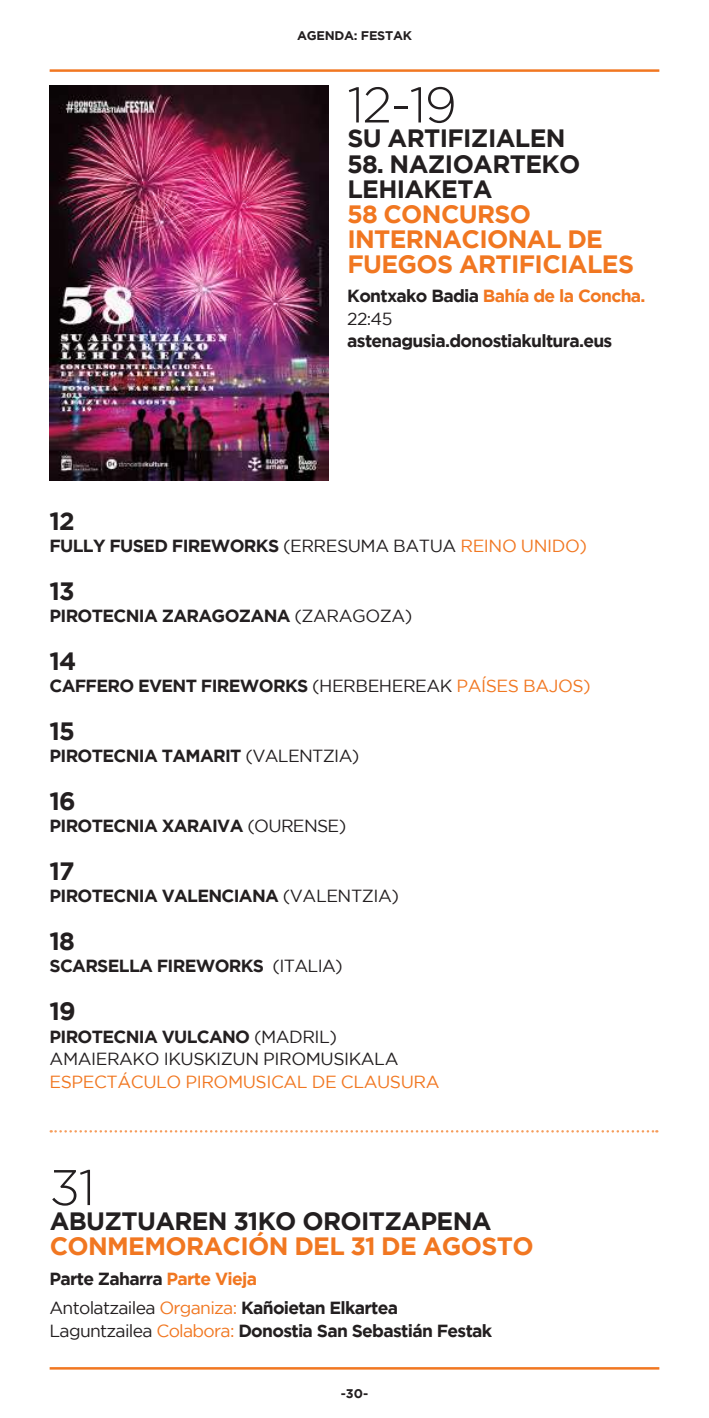
<style>
.page{position:relative;width:709px;height:1418px;background:#fff}
.page>*{position:absolute;margin:0;border:0;box-sizing:border-box;transform-origin:0 0}
.t1{font:300 50px "Gotham";color:#231f20}
.t2{font:700 25px/25px "Gotham";letter-spacing:-.025em;color:#231f20}
.t3{font:700 25px/25px "Gotham";letter-spacing:-.025em;color:#f17721}
.t4{font:700 17.5px/29.5px "Gotham";letter-spacing:-.04em;color:#231f20}
.t5{font:17.5px/22.5px "Gotham";letter-spacing:-.025em;color:#231f20}
.t6{font:700 17.5px/22.5px "Gotham";letter-spacing:-.04em;color:#f17721}
.t7{font:17.5px "Gotham";letter-spacing:-.025em;color:#f17721}
.t8{font:700 12.5px "Gotham";letter-spacing:-.02em;color:#231f20}
.s1{color:#231f20}
.s2{font-weight:400;color:#231f20}
.s3{font-weight:400}
.s4{font-weight:400;color:#f17721}
.s5{font-weight:700}
.s6{color:#f17721}
</style>
<div class="page">
<hr style="left:50px;top:69px;width:609px;height:3px;background:#f17721">
<hr style="left:50px;top:1366px;width:609px;height:3px;background:#f17721">
<svg style="left:51px;top:1130px;width:606px;height:2px"></svg>
<img style="left:50px;top:86px;width:279px;height:394px">
<p class="t8" style="left:297px;top:28px;width:117px">AGENDA: FESTAK</p>
<h1 class="t1" style="left:347px;top:78px;width:111px">12-19</h1>
<h2 class="t2" style="left:347px;top:125px;width:219px">SU ARTIFIZIALEN</h2>
<h2 class="t2" style="left:347px;top:150px;width:234px">58. NAZIOARTEKO<br>LEHIAKETA</h2>
<h2 class="t3" style="left:347px;top:200px;width:288px">58 CONCURSO<br>INTERNACIONAL DE<br>FUEGOS ARTIFICIALES</h2>
<p class="t6" style="left:347px;top:284px;width:300px"><span class="s1">Kontxako Badia</span> Bahía de la Concha.<br><span class="s2">22:45</span></p>
<p class="t4" style="left:347px;top:326px;width:267px">astenagusia.donostiakultura.eus</p>
<h2 class="t2" style="left:49px;top:508px;width:27px">12</h2>
<p class="t4" style="left:49px;top:531px;width:539px">FULLY FUSED FIREWORKS <span class="s3">(ERRESUMA BATUA</span> <span class="s4">REINO UNIDO)</span></p>
<h2 class="t2" style="left:49px;top:578px;width:27px">13</h2>
<p class="t4" style="left:49px;top:601px;width:364px">PIROTECNIA ZARAGOZANA <span class="s3">(ZARAGOZA)</span></p>
<h2 class="t2" style="left:49px;top:648px;width:28px">14</h2>
<p class="t4" style="left:49px;top:671px;width:542px">CAFFERO EVENT FIREWORKS <span class="s3">(HERBEHEREAK</span> <span class="s4">PAÍSES BAJOS)</span></p>
<h2 class="t2" style="left:49px;top:718px;width:27px">15</h2>
<p class="t4" style="left:49px;top:741px;width:311px">PIROTECNIA TAMARIT <span class="s3">(VALENTZIA)</span></p>
<h2 class="t2" style="left:49px;top:788px;width:28px">16</h2>
<p class="t4" style="left:49px;top:811px;width:298px">PIROTECNIA XARAIVA <span class="s3">(OURENSE)</span></p>
<h2 class="t2" style="left:49px;top:858px;width:27px">17</h2>
<p class="t4" style="left:49px;top:881px;width:351px">PIROTECNIA VALENCIANA <span class="s3">(VALENTZIA)</span></p>
<h2 class="t2" style="left:49px;top:928px;width:27px">18</h2>
<p class="t4" style="left:49px;top:951px;width:295px">SCARSELLA FIREWORKS <span class="s3">(ITALIA)</span></p>
<h2 class="t2" style="left:49px;top:998px;width:28px">19</h2>
<p class="t5" style="left:49px;top:1024px;width:350px"><span class="s5">PIROTECNIA VULCANO</span> (MADRIL)<br>AMAIERAKO IKUSKIZUN PIROMUSIKALA</p>
<p class="t7" style="left:50px;top:1071px;width:391px">ESPECTÁCULO PIROMUSICAL DE CLAUSURA</p>
<h1 class="t1" style="left:49px;top:1160px;width:47px">31</h1>
<h2 class="t2" style="left:50px;top:1208px;width:443px">ABUZTUAREN 31KO OROITZAPENA</h2>
<h2 class="t3" style="left:50px;top:1233px;width:485px">CONMEMORACIÓN DEL 31 DE AGOSTO</h2>
<p class="t4" style="left:49px;top:1263px;width:350px">Parte Zaharra <span class="s6">Parte Vieja<br></span><span class="s3">Antolatzailea</span> <span class="s4">Organiza:</span> Kañoietan Elkartea</p>
<p class="t4" style="left:49px;top:1315px;width:444px"><span class="s3">Laguntzailea</span> <span class="s4">Colabora:</span> Donostia San Sebastián Festak</p>
<p class="t8" style="left:341px;top:1385px;width:29px">-30-</p>
</div>
